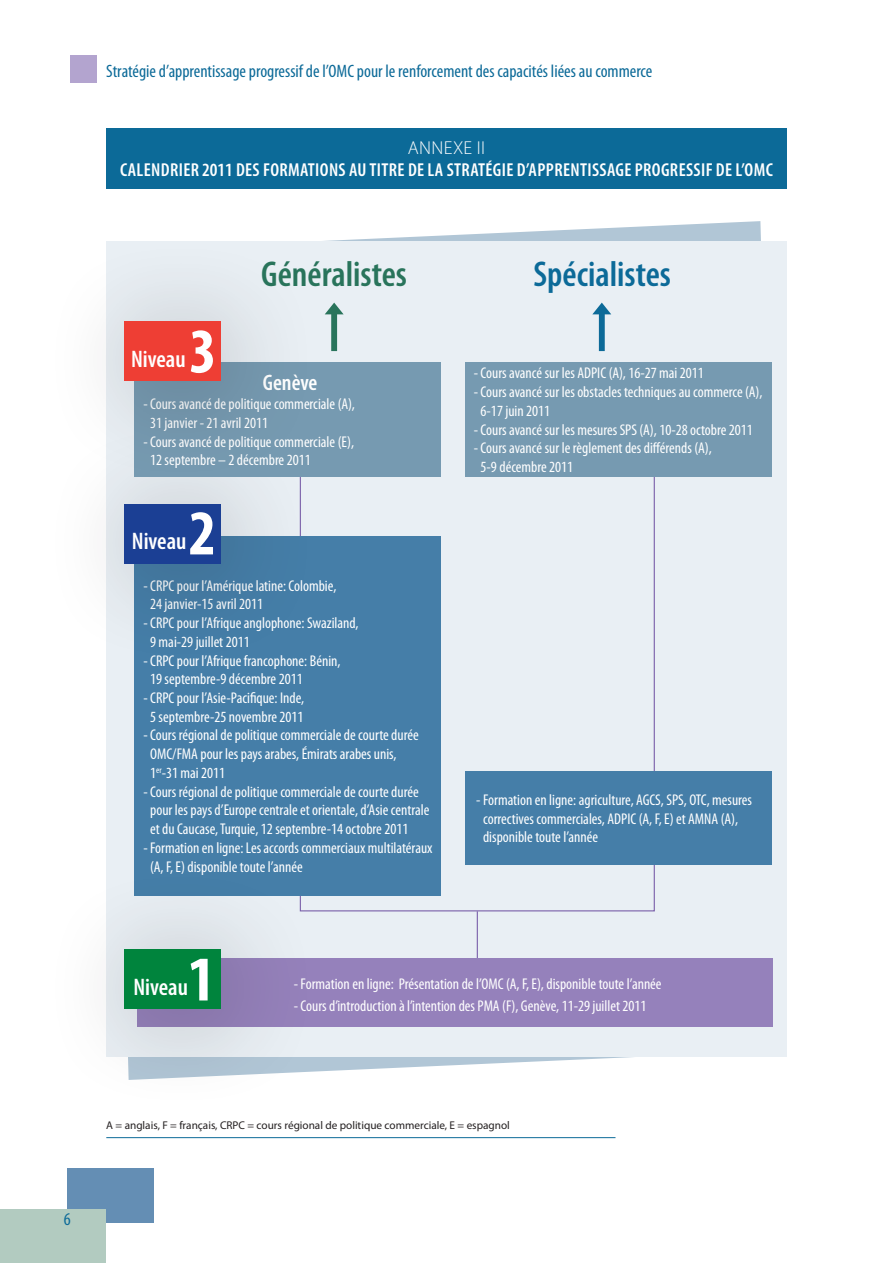
<style>
.page{position:relative;width:893px;height:1263px;background:#fff}
.page>*{position:absolute;margin:0;border:0;box-sizing:border-box;transform-origin:0 0}
.t1{font:700 condensed 64.2px "Myriad Pro";color:#fff}
.t2{font:600 condensed 36px "Myriad Pro";color:#29745b}
.t3{font:600 condensed 36px "Myriad Pro";color:#0c6a98}
.t4{font:600 condensed 24px "Myriad Pro";color:#fff}
.t5{font:600 condensed 22.5px "Myriad Pro";color:#fff}
.t6{font:600 condensed 18.75px "Myriad Pro";letter-spacing:.02em;color:#fff}
.t7{font:300 18.75px "Myriad Pro";color:#fff}
.t8{font:condensed 18px "Myriad Pro";color:#0c6a98}
.t9{font:condensed 15.6px/18.8px "Myriad Pro";color:#fff}
.t10{font:11.25px "Myriad Pro";color:#231f20}
</style>
<div class="page">
<div style="left:67px;top:1168px;width:87px;height:54px;background:#648eb4"></div>
<div style="left:0;top:1209px;width:106px;height:54px;background:#b2cbc0"></div>
<div style="left:70px;top:55px;width:27px;height:28px;background:#b3a4cf"></div>
<div style="left:106px;top:128px;width:681px;height:61px;background:#0c6a98"></div>
<svg style="left:322px;top:221px;width:461px;height:851px"></svg>
<div style="left:106px;top:241px;width:681px;height:815px;background:#e9eff4"></div>
<svg style="left:322px;top:477px;width:333px;height:435px"></svg>
<hr style="left:477px;top:911px;width:1px;height:81px;background:#7c62ab">
<div style="left:465px;top:771px;width:306px;height:94px;background:#457ea8"></div>
<div style="left:135px;top:536px;width:306px;height:359px;background:#457ea8"></div>
<div style="left:41px;top:419px;width:281px;height:248px;background:#231f20;opacity:.3"></div>
<div style="left:124px;top:504px;width:97px;height:59px;background:#1b3f94"></div>
<div style="left:135px;top:362px;width:306px;height:115px;background:#769ab1"></div>
<div style="left:465px;top:362px;width:306px;height:115px;background:#769ab1"></div>
<hr style="left:106px;top:1137px;width:509px;height:1px;background:#0c6a98">
<div style="left:41px;top:236px;width:281px;height:248px;background:#231f20;opacity:.3"></div>
<div style="left:124px;top:321px;width:97px;height:60px;background:#ee3e34"></div>
<div style="left:322px;top:958px;width:450px;height:68px;background:#9581bb"></div>
<div style="left:41px;top:865px;width:281px;height:247px;background:#231f20;opacity:.3"></div>
<div style="left:124px;top:950px;width:97px;height:59px;background:#00843d"></div>
<svg style="left:325px;top:303px;width:19px;height:48px"></svg>
<svg style="left:592px;top:303px;width:19px;height:48px"></svg>
<p class="t8" style="left:106px;top:60px;width:548px">Stratégie d’apprentissage progressif de l’OMC pour le renforcement des capacités liées au commerce</p>
<p class="t7" style="left:408px;top:136px;width:23px">ANNEXE</p>
<p class="t7" style="left:477px;top:136px;width:10px">II</p>
<p class="t6" style="left:120px;top:159px;width:635px">CALENDRIER 2011 DES FORMATIONS AU TITRE DE LA STRATÉGIE D’APPRENTISSAGE PROGRESSIF DE L’OMC</p>
<h2 class="t2" style="left:261px;top:252px;width:147px">GÉNÉRALISTES</h2>
<h2 class="t3" style="left:533px;top:252px;width:139px">SPÉCIALISTES</h2>
<h1 class="t1" style="left:189px;top:311px;width:29px">3</h1>
<h3 class="t4" style="left:131px;top:344px;width:56px">NIVEAU</h3>
<h3 class="t5" style="left:263px;top:369px;width:56px">GENÈVE</h3>
<p class="t9" style="left:150px;top:394px;width:206px;text-indent:-7px">- Cours avancé de politique commerciale (A),<br>31 janvier - 21 avril 2011</p>
<p class="t9" style="left:150px;top:432px;width:205px;text-indent:-7px">- Cours avancé de politique commerciale (E),<br>12 septembre – 2 décembre 2011</p>
<h1 class="t1" style="left:189px;top:493px;width:29px">2</h1>
<h3 class="t4" style="left:132px;top:526px;width:56px">NIVEAU</h3>
<p class="t9" style="left:150px;top:576px;width:188px;text-indent:-7px">- CRPC pour l’Amérique latine: Colombie,<br>24 janvier-15 avril 2011</p>
<p class="t9" style="left:150px;top:613px;width:210px;text-indent:-7px">- CRPC pour l’Afrique anglophone: Swaziland,<br>9 mai-29 juillet 2011</p>
<p class="t9" style="left:150px;top:651px;width:192px;text-indent:-7px">- CRPC pour l’Afrique francophone: Bénin,<br>19 septembre-9 décembre 2011</p>
<p class="t9" style="left:143px;top:688px;width:162px;text-align:center">- CRPC pour l’Asie-Pacifique: Inde,<br>5 septembre-25 novembre 2011</p>
<p class="t9" style="left:150px;top:726px;width:270px;text-indent:-7px">- Cours régional de politique commerciale de courte durée<br>OMC/FMA pour les pays arabes, Émirats arabes unis,<br>1<sup>er</sup>-31 mai 2011</p>
<p class="t9" style="left:150px;top:782px;width:281px;text-indent:-7px">- Cours régional de politique commerciale de courte durée pour les pays d’Europe centrale et orientale, d’Asie centrale et du Caucase, Turquie, 12 septembre-14 octobre 2011</p>
<p class="t9" style="left:150px;top:838px;width:284px;text-indent:-7px">- Formation en ligne: Les accords commerciaux multilatéraux (A, F, E) disponible toute l’année</p>
<p class="t9" style="left:474px;top:364px;width:232px">- Cours avancé sur les ADPIC (A), 16-27 mai 2011</p>
<p class="t9" style="left:481px;top:382px;width:283px;text-indent:-7px">- Cours avancé sur les obstacles techniques au commerce (A),<br>6-17 juin 2011</p>
<p class="t9" style="left:474px;top:420px;width:281px">- Cours avancé sur les mesures SPS (A), 10-28 octobre 2011</p>
<p class="t9" style="left:481px;top:439px;width:233px;text-indent:-7px">- Cours avancé sur le règlement des différends (A),<br>5-9 décembre 2011</p>
<p class="t9" style="left:483px;top:790px;width:271px;text-indent:-7px">- Formation en ligne: agriculture, AGCS, SPS, OTC, mesures correctives commerciales, ADPIC (A, F, E) et AMNA (A), disponible toute l’année</p>
<h1 class="t1" style="left:188px;top:939px;width:29px">1</h1>
<h3 class="t4" style="left:133px;top:972px;width:56px">NIVEAU</h3>
<p class="t9" style="left:294px;top:974px;width:369px">- Formation en ligne: Présentation de l’OMC (A, F, E), disponible toute l’année</p>
<p class="t9" style="left:294px;top:996px;width:354px">- Cours d’introduction à l’intention des PMA (F), Genève, 11-29 juillet 2011</p>
<p class="t8" style="left:64px;top:1208px;width:8px">6</p>
<p class="t10" style="left:106px;top:1118px;width:405px">A = anglais, F = français, CRPC = cours régional de politique commerciale, E = espagnol</p>
</div>
